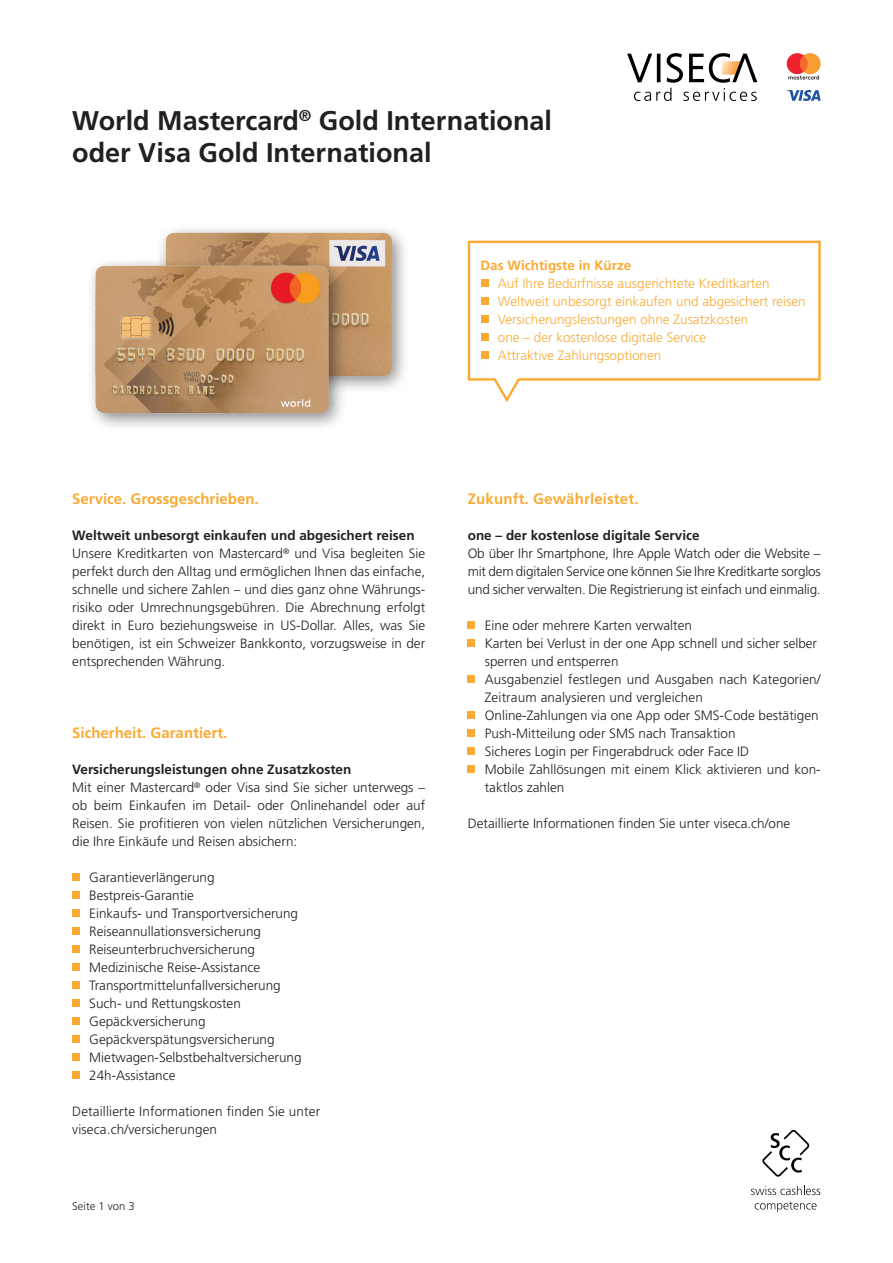
<style>
.page{position:relative;width:893px;height:1263px;background:#fff}
.page>*{position:absolute;margin:0;border:0;box-sizing:border-box;transform-origin:0 0}
.t1{font:700 27px/32.4px "Frutiger LT Pro";color:#231f20}
.t2{font:700 15px "Frutiger LT Pro";color:#faaa33}
.t3{font:300 13.5px/18px "Frutiger LT Pro";color:#231f20}
.t4{font:300 13.5px/18px "Frutiger LT Pro";color:#faaa33}
.t5{font:700 13.5px "Frutiger LT Pro";color:#231f20}
.t6{font:700 13.5px "Frutiger LT Pro";color:#faaa33}
.t7{font:300 11.25px "Frutiger LT Pro";color:#231f20}
.s1{font-weight:700}
</style>
<div class="page">
<svg style="left:627px;top:53px;width:130px;height:48px"></svg>
<svg style="left:787px;top:53px;width:34px;height:27px"></svg>
<svg style="left:787px;top:90px;width:34px;height:11px"></svg>
<svg style="left:467px;top:240px;width:354px;height:163px"></svg>
<div style="left:72px;top:874px;width:7px;height:7px;background:#faaa33"></div>
<div style="left:72px;top:892px;width:7px;height:7px;background:#faaa33"></div>
<div style="left:72px;top:910px;width:7px;height:7px;background:#faaa33"></div>
<div style="left:72px;top:928px;width:7px;height:7px;background:#faaa33"></div>
<div style="left:72px;top:946px;width:7px;height:7px;background:#faaa33"></div>
<div style="left:72px;top:964px;width:7px;height:7px;background:#faaa33"></div>
<div style="left:72px;top:982px;width:7px;height:7px;background:#faaa33"></div>
<div style="left:72px;top:1000px;width:7px;height:7px;background:#faaa33"></div>
<div style="left:72px;top:1018px;width:7px;height:7px;background:#faaa33"></div>
<div style="left:72px;top:1036px;width:7px;height:7px;background:#faaa33"></div>
<div style="left:72px;top:1054px;width:7px;height:7px;background:#faaa33"></div>
<div style="left:72px;top:1072px;width:7px;height:7px;background:#faaa33"></div>
<div style="left:481px;top:280px;width:7px;height:7px;background:#faaa33"></div>
<div style="left:481px;top:298px;width:7px;height:7px;background:#faaa33"></div>
<div style="left:481px;top:316px;width:7px;height:7px;background:#faaa33"></div>
<div style="left:481px;top:334px;width:7px;height:7px;background:#faaa33"></div>
<div style="left:481px;top:352px;width:7px;height:7px;background:#faaa33"></div>
<div style="left:468px;top:622px;width:7px;height:7px;background:#faaa33"></div>
<div style="left:468px;top:640px;width:7px;height:7px;background:#faaa33"></div>
<div style="left:468px;top:676px;width:7px;height:7px;background:#faaa33"></div>
<div style="left:468px;top:712px;width:7px;height:7px;background:#faaa33"></div>
<div style="left:468px;top:730px;width:7px;height:7px;background:#faaa33"></div>
<div style="left:468px;top:748px;width:7px;height:7px;background:#faaa33"></div>
<div style="left:468px;top:766px;width:7px;height:7px;background:#faaa33"></div>
<svg style="left:762px;top:1130px;width:48px;height:47px"></svg>
<svg style="left:751px;top:1186px;width:69px;height:9px"></svg>
<svg style="left:755px;top:1201px;width:62px;height:11px"></svg>
<div style="left:156px;top:223px;width:254px;height:171px;background:#231f20;opacity:.53"></div>
<img style="left:159px;top:229px;width:239px;height:152px">
<div style="left:86px;top:257px;width:261px;height:175px;background:#231f20;opacity:.53"></div>
<img style="left:89px;top:262px;width:245px;height:156px">
<h1 class="t1" style="left:72px;top:104px;width:481px">World Mastercard<sup>®</sup> Gold International oder Visa Gold International</h1>
<p class="t6" style="left:480px;top:257px;width:152px">Das Wichtigste in Kürze</p>
<p class="t4" style="left:498px;top:274px;width:309px">Auf Ihre Bedürfnisse ausgerichtete Kreditkarten Weltweit unbesorgt einkaufen und abgesichert reisen Versicherungsleistungen ohne Zusatzkosten<br>one – der kostenlose digitale Service<br>Attraktive Zahlungsoptionen</p>
<p class="t2" style="left:72px;top:490px;width:188px">Service. Grossgeschrieben.</p>
<p class="t3" style="left:72px;top:526px;width:354px"><span class="s1">Weltweit unbesorgt einkaufen und abgesichert reisen </span>Unsere Kreditkarten von Mastercard<sup>®</sup> und Visa begleiten Sie perfekt durch den Alltag und ermöglichen Ihnen das einfache, schnelle und sichere Zahlen – und dies ganz ohne Währungs&shy;risiko oder Umrechnungsgebühren. Die Abrechnung erfolgt direkt in Euro beziehungsweise in US-Dollar. Alles, was Sie benötigen, ist ein Schweizer Bankkonto, vorzugsweise in der entsprechenden Währung.</p>
<p class="t2" style="left:72px;top:724px;width:157px">Sicherheit. Garantiert.</p>
<p class="t3" style="left:72px;top:760px;width:354px"><span class="s1">Versicherungsleistungen ohne Zusatzkosten<br></span>Mit einer Mastercard<sup>®</sup> oder Visa sind Sie sicher unterwegs – ob beim Einkaufen im Detail- oder Onlinehandel oder auf Reisen. Sie profitieren von vielen nützlichen Versicherungen, die Ihre Einkäufe und Reisen absichern:</p>
<p class="t3" style="left:89px;top:868px;width:214px">Garantieverlängerung<br>Bestpreis-Garantie<br>Einkaufs- und Transportversicherung<br>Reiseannullationsversicherung<br>Reiseunterbruchversicherung<br>Medizinische Reise-Assistance<br>Transportmittelunfallversicherung<br>Such- und Rettungskosten<br>Gepäckversicherung<br>Gepäckverspätungsversicherung<br>Mietwagen-Selbstbehaltversicherung<br>24h-Assistance</p>
<p class="t3" style="left:72px;top:1102px;width:249px">Detaillierte Informationen finden Sie unter viseca.ch/versicherungen</p>
<p class="t7" style="left:72px;top:1199px;width:64px">Seite 1 von 3</p>
<p class="t2" style="left:468px;top:490px;width:172px">Zukunft. Gewährleistet.</p>
<p class="t5" style="left:468px;top:527px;width:233px">one – der kostenlose digitale Service</p>
<p class="t3" style="left:468px;top:544px;width:354px;text-align:justify">Ob über Ihr Smartphone, Ihre Apple Watch oder die Website – mit dem digitalen Service one können Sie Ihre Kreditkarte sorglos und sicher verwalten. Die Registrierung ist einfach und einmalig.</p>
<p class="t3" style="left:485px;top:616px;width:337px">Eine oder mehrere Karten verwalten<br>Karten bei Verlust in der one App schnell und sicher selber sperren und entsperren<br>Ausgabenziel festlegen und Ausgaben nach Kategorien/ Zeitraum analysieren und vergleichen<br>Online-Zahlungen via one App oder SMS-Code bestätigen Push-Mitteilung oder SMS nach Transaktion<br>Sicheres Login per Fingerabdruck oder Face ID<br>Mobile Zahllösungen mit einem Klick aktivieren und kon&shy;taktlos zahlen</p>
<p class="t3" style="left:468px;top:814px;width:324px">Detaillierte Informationen finden Sie unter viseca.ch/one</p>
</div>
